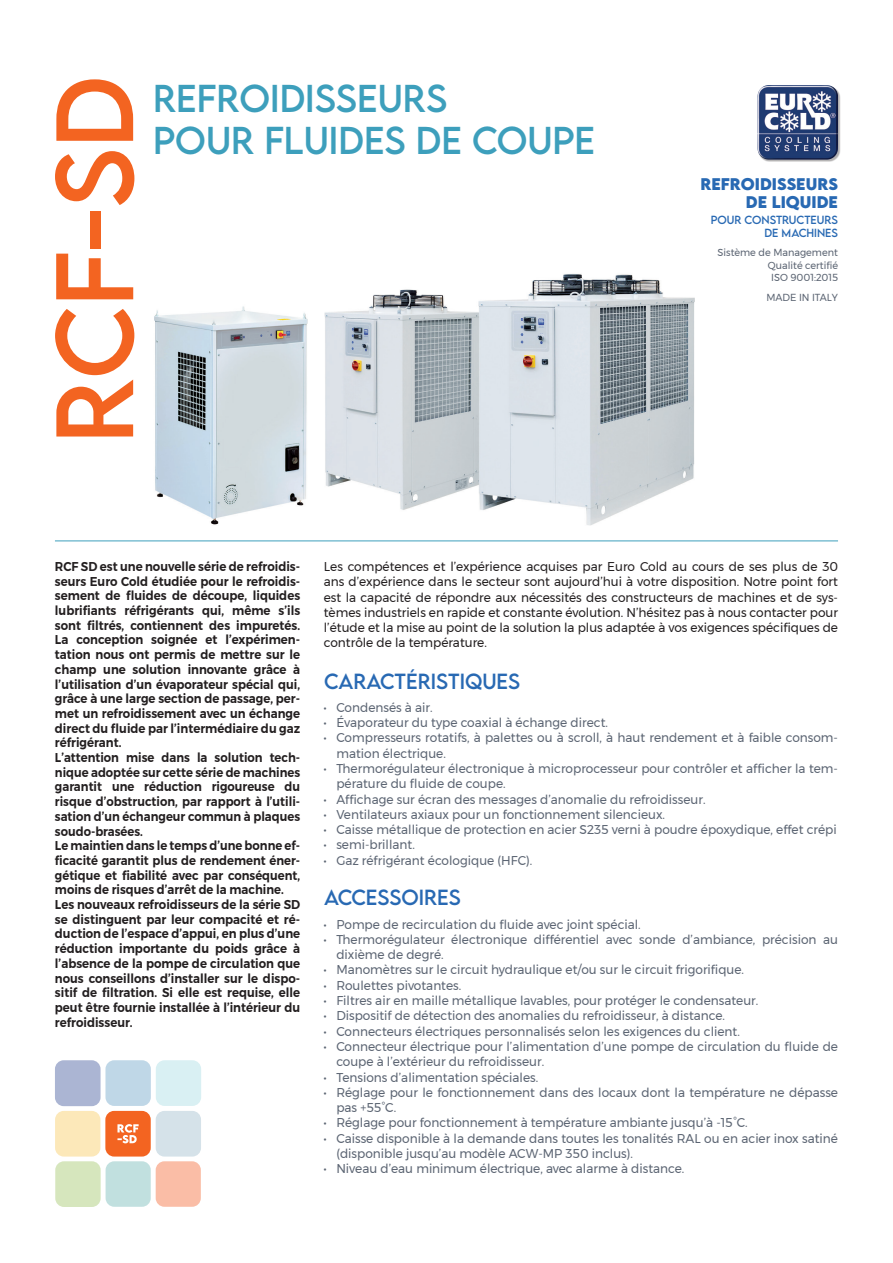
<style>
.page{position:relative;width:893px;height:1263px;background:#fff}
.page>*{position:absolute;margin:0;border:0;box-sizing:border-box;transform-origin:0 0}
.t1{font:97.5px "LEMONMILK";color:#f36421}
.t2{font:34.5px/41.4px "LEMONMILK";color:#3d9fbc}
.t3{font:19.5px "LEMONMILK";color:#2869b3}
.t4{font:700 15px/18px "LEMONMILK";color:#2869b3;text-align:right}
.t5{font:12.75px/15.3px "Montserrat";color:#5c6573}
.t6{font:600 12.75px/14.7px "Montserrat";color:#231f20;scale:.92 1}
.t7{font:12.75px/15.3px "Montserrat";color:#231f20;text-align:justify;scale:.95 1}
.t8{font:10.5px/12.6px "LEMONMILK";color:#2869b3}
.t9{font:10.2px/12.3px "Montserrat";color:#5c6573;text-align:right;scale:.95 1}
</style>
<div class="page">
<hr style="left:55px;top:540px;width:783px;height:1px;background:#3d9fbc">
<div style="left:55px;top:1060px;width:46px;height:46px;background:#abb5d3;border-radius:9px"></div>
<div style="left:105px;top:1060px;width:46px;height:46px;background:#bfd7e7;border-radius:9px"></div>
<div style="left:156px;top:1060px;width:45px;height:46px;background:#d9f0f3;border-radius:9px"></div>
<div style="left:156px;top:1111px;width:45px;height:45px;background:#d5e2e9;border-radius:9px"></div>
<div style="left:55px;top:1111px;width:45px;height:45px;background:#fce8b9;border-radius:9px"></div>
<div style="left:105px;top:1111px;width:46px;height:45px;background:#f36421;border-radius:9px"></div>
<svg style="left:117px;top:1124px;width:22px;height:19px"></svg>
<div style="left:55px;top:1161px;width:46px;height:46px;background:#d6e6bd;border-radius:9px"></div>
<div style="left:156px;top:1161px;width:45px;height:46px;background:#fabda6;border-radius:9px"></div>
<div style="left:106px;top:1161px;width:45px;height:46px;background:#c1e0df;border-radius:9px"></div>
<img style="left:154px;top:273px;width:541px;height:253px">
<div style="left:758px;top:86px;width:83px;height:76px;background:#231f20;opacity:.35"></div>
<img style="left:759px;top:85px;width:68px;height:7px">
<h1 class="t1" style="left:31px;top:444px;width:363px;rotate:-90deg">RCF-SD</h1>
<h2 class="t2" style="left:153px;top:78px;width:443px">REFROIDISSEURS<br>POUR FLUIDES DE COUPE</h2>
<p class="t4" style="left:700px;top:175px;width:139px">REFROIDISSEURS<br>DE LIQUIDE</p>
<p class="t8" style="left:711px;top:214px;width:9px">POU</p>
<p class="t8" style="left:735px;top:214px;width:63px">R CONSTRUCTEU</p>
<p class="t8" style="left:764px;top:214px;width:74px;text-indent:60px">RS<br>DE MACHINES</p>
<p class="t9" style="left:718px;top:246px;width:128px">Sistème de Management<br>Qualité certifié<br>ISO 9001:2015</p>
<p class="t9" style="left:766px;top:291px;width:77px">MADE IN ITALY</p>
<p class="t6" style="left:55px;top:559px;width:268px">RCF SD est une nouvelle série de refroidis&shy;seurs Euro Cold étudiée pour le refroidis&shy;sement de fluides de découpe, liquides lubrifiants réfrigérants qui, même s’ils sont filtrés, contiennent des impuretés.<br>La conception soignée et l’expérimen&shy;tation nous ont permis de mettre sur le champ une solution innovante grâce à l’utilisation d’un évaporateur spécial qui, grâce à une large section de passage, per&shy;met un refroidissement avec un échange direct du fluide par l’intermédiaire du gaz réfrigérant.<br>L’attention mise dans la solution tech&shy;nique adoptée sur cette série de machines garantit une réduction rigoureuse du risque d’obstruction, par rapport à l’utili&shy;sation d’un échangeur commun à plaques soudo-brasées.<br>Le maintien dans le temps d’une bonne ef&shy;ficacité garantit plus de rendement éner&shy;gétique et fiabilité avec par conséquent, moins de risques d’arrêt de la machine.<br>Les nouveaux refroidisseurs de la série SD se distinguent par leur compacité et ré&shy;duction de l’espace d’appui, en plus d’une réduction importante du poids grâce à l’absence de la pompe de circulation que nous conseillons d’installer sur le dispo&shy;sitif de filtration. Si elle est requise, elle peut être fournie installée à l’intérieur du refroidisseur.</p>
<p class="t7" style="left:324px;top:559px;width:543px">Les compétences et l’expérience acquises par Euro Cold au cours de ses plus de 30 ans d’expérience dans le secteur sont aujourd’hui à votre disposition. Notre point fort est la capacité de répondre aux nécessités des constructeurs de machines et de sys&shy;tèmes industriels en rapide et constante évolution. N’hésitez pas à nous contacter pour l’étude et la mise au point de la solution la plus adaptée à vos exigences spécifiques de contrôle de la température.</p>
<h3 class="t3" style="left:324px;top:668px;width:198px">CARACTÉRISTIQUES</h3>
<p class="t5" style="left:324px;top:699px;width:111px">• Condensés à air.</p>
<p class="t5" style="left:324px;top:715px;width:286px">• Évaporateur du type coaxial à échange direct.</p>
<p class="t5" style="left:336px;top:730px;width:503px;text-indent:-13px">• Compresseurs rotatifs, à palettes ou à scroll, à haut rendement et à faible consom&shy;mation électrique.</p>
<p class="t5" style="left:336px;top:761px;width:503px;text-indent:-13px">• Thermorégulateur électronique à microprocesseur pour contrôler et afficher la tem&shy;pérature du fluide de coupe.</p>
<p class="t5" style="left:324px;top:791px;width:383px">• Affichage sur écran des messages d’anomalie du refroidisseur.</p>
<p class="t5" style="left:324px;top:806px;width:343px">• Ventilateurs axiaux pour un fonctionnement silencieux.</p>
<p class="t5" style="left:324px;top:822px;width:515px">• Caisse métallique de protection en acier S235 verni à poudre époxydique, effet crépi</p>
<p class="t5" style="left:324px;top:837px;width:93px">• semi-brillant.</p>
<p class="t5" style="left:324px;top:852px;width:210px">• Gaz réfrigérant écologique (HFC).</p>
<h3 class="t3" style="left:324px;top:885px;width:138px">ACCESSOIRES</h3>
<p class="t5" style="left:324px;top:916px;width:319px">• Pompe de recirculation du fluide avec joint spécial.</p>
<p class="t5" style="left:336px;top:931px;width:503px;text-indent:-13px">• Thermorégulateur électronique différentiel avec sonde d’ambiance, précision au dixième de degré.</p>
<p class="t5" style="left:324px;top:962px;width:422px">• Manomètres sur le circuit hydraulique et/ou sur le circuit frigorifique.</p>
<p class="t5" style="left:324px;top:977px;width:139px">• Roulettes pivotantes.</p>
<p class="t5" style="left:324px;top:993px;width:436px">• Filtres air en maille métallique lavables, pour protéger le condensateur.</p>
<p class="t5" style="left:324px;top:1008px;width:403px">• Dispositif de détection des anomalies du refroidisseur, à distance.</p>
<p class="t5" style="left:324px;top:1023px;width:418px">• Connecteurs électriques personnalisés selon les exigences du client.</p>
<p class="t5" style="left:336px;top:1039px;width:503px;text-indent:-13px">• Connecteur électrique pour l’alimentation d’une pompe de circulation du fluide de coupe à l’extérieur du refroidisseur.</p>
<p class="t5" style="left:324px;top:1069px;width:216px">• Tensions d’alimentation spéciales.</p>
<p class="t5" style="left:336px;top:1084px;width:503px;text-indent:-13px">• Réglage pour le fonctionnement dans des locaux dont la température ne dépasse pas +55°C.</p>
<p class="t5" style="left:324px;top:1115px;width:426px">• Réglage pour fonctionnement à température ambiante jusqu’à -15°C.</p>
<p class="t5" style="left:336px;top:1130px;width:503px;text-indent:-13px">• Caisse disponible à la demande dans toutes les tonalités RAL ou en acier inox satiné (disponible jusqu’au modèle ACW-MP 350 inclus).</p>
<p class="t5" style="left:324px;top:1161px;width:362px">• Niveau d’eau minimum électrique, avec alarme à distance.</p>
</div>
